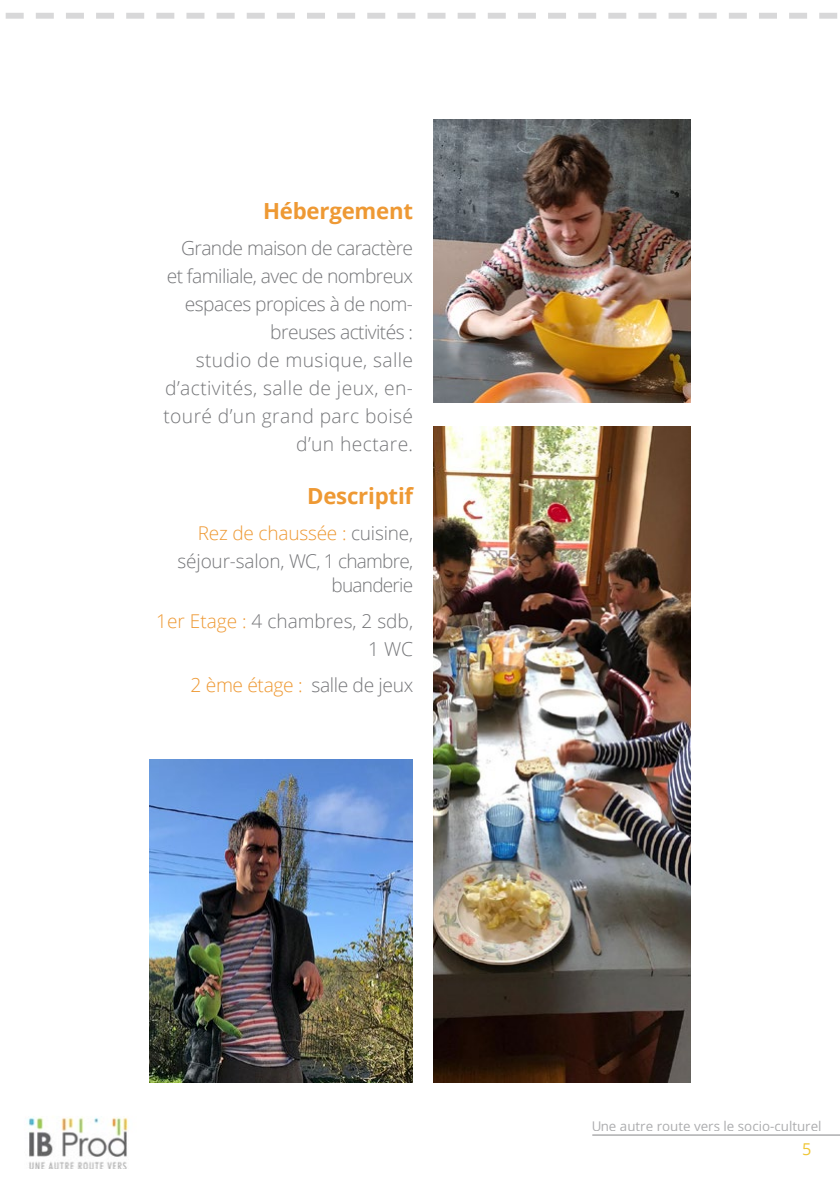
<style>
.page{position:relative;width:840px;height:1191px;background:#fff}
.page>*{position:absolute;margin:0;border:0;box-sizing:border-box;transform-origin:0 0}
.t1{font:700 22.2px "Open Sans";letter-spacing:-.01em;color:#ee9934}
.t2{font:300 19.2px/28px "Open Sans";letter-spacing:-.03em;color:#757679;text-align:right}
.t3{font:300 19px/28px "Open Sans";letter-spacing:-.01em;color:#757679;text-align:right}
.t4{font:16.4px "Open Sans";color:#efc635}
.t5{font:13.4px "Open Sans";color:#757679}
.s1{color:#ee9934}
.s2{font-size:19.2px}
</style>
<div class="page">
<hr style="left:592px;top:1134px;width:247px;height:1px;background:#757679">
<svg style="left:5px;top:13px;width:832px;height:6px"></svg>
<img style="left:27px;top:1117px;width:101px;height:51px">
<img style="left:433px;top:426px;width:257px;height:656px">
<img style="left:433px;top:119px;width:257px;height:284px">
<img style="left:149px;top:760px;width:263px;height:322px">
<p class="t1" style="left:263px;top:195px;width:151px">Hébergement</p>
<p class="t2" style="left:163px;top:233px;width:251px">Grande maison de caractère et familiale, avec de nombreux espaces propices à de nom&shy;breuses activités :<br>studio de musique, salle d’activités, salle de jeux, en&shy;touré d’un grand parc boisé d’un hectare.</p>
<p class="t1" style="left:307px;top:480px;width:108px">Descriptif</p>
<p class="t3" style="left:177px;top:519px;width:237px"><span class="s1">Rez de chaussée :</span> cuisine, séjour-salon, WC, 1 chambre,</p>
<p class="t3" style="left:156px;top:567px;width:258px;line-height:36px">buanderie<br><span class="s1">1er Etage :</span> 4 chambres, 2 sd<span class="s2">b,</span></p>
<p class="t2" style="left:190px;top:631px;width:224px;line-height:36px;text-align:left;text-indent:177px">1 WC<br><span class="s1">2 ème étage :</span> salle de jeux</p>
<p class="t5" style="left:590px;top:1116px;width:232px">Une autre route vers le socio-culturel</p>
<p class="t4" style="left:801px;top:1138px;width:11px">5</p>
</div>
